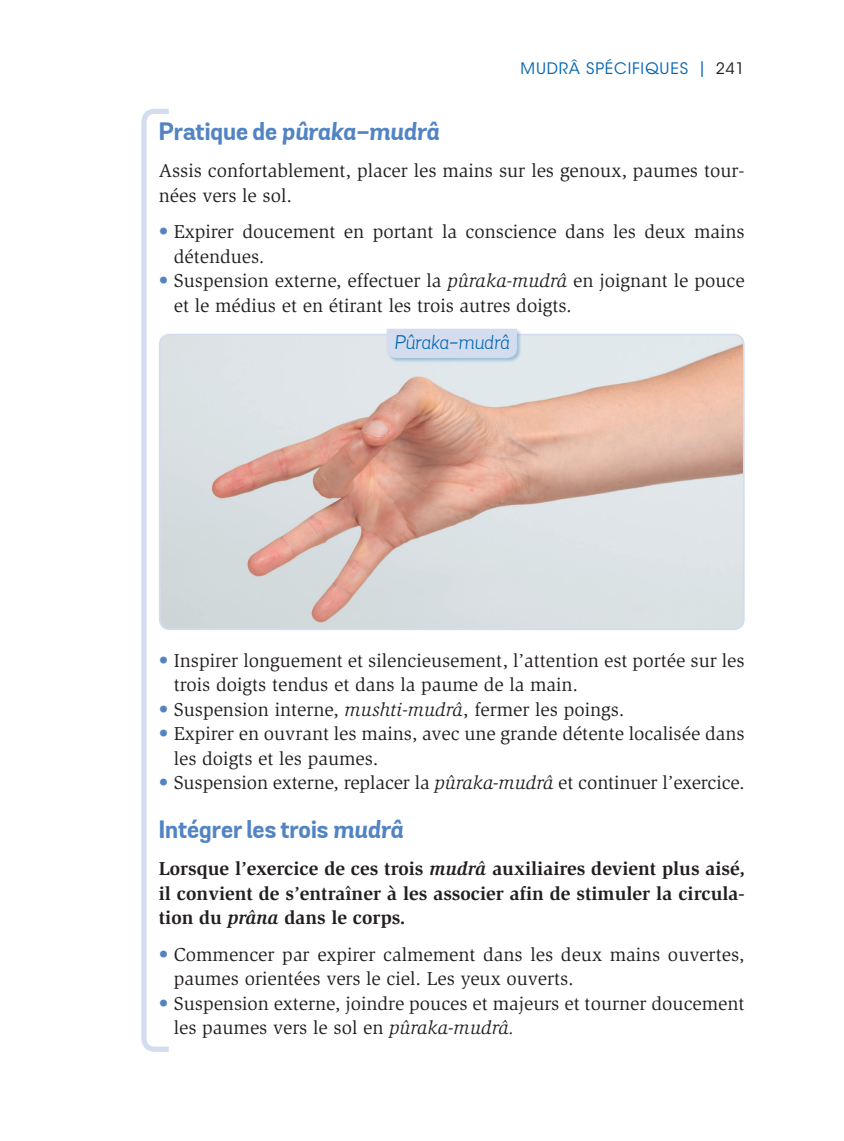
<style>
.page{position:relative;width:844px;height:1141px;background:#fff}
.page>*{position:absolute;margin:0;border:0;box-sizing:border-box;transform-origin:0 0}
.t1{font:24.5px "Grota Sans Bold Italic 96372";color:#5284c4}
.t2{font:24.5px "Grota Sans Bold 58080";color:#5284c4}
.t3{font:19.25px/24.5px "Slimbach Std";color:#231f20}
.t4{font:700 19.25px/24.5px "Slimbach Std";color:#231f20;text-align:justify}
.t5{font:19.25px "Grota Sans Book Italic 11165";color:#0466b3}
.t6{font:15.75px "ITC Avant Garde Std";color:#0466b3}
.t7{font:15.75px "ITC Avant Garde Std";color:#231f20}
.s1{color:#0466b3}
.s2{font-family:"Grota Sans Bold 58080"}
.s3{color:#5284c4}
.s4{font-style:italic}
.s5{font-family:"Grota Sans Bold Italic 96372"}
</style>
<div class="page">
<svg style="left:141px;top:108px;width:33px;height:944px"></svg>
<img style="left:160px;top:335px;width:583px;height:294px">
<div style="left:159px;top:334px;width:585px;height:296px;border:2px solid #d4ddef;border-radius:10px"></div>
<div style="left:386px;top:328px;width:136px;height:35px;background:#0466b3;opacity:.3"></div>
<div style="left:386px;top:329px;width:131px;height:29px;background:#d4ddef"></div>
<p class="t6" style="left:520px;top:59px;width:13px">MUDR</p>
<p class="t6" style="left:568px;top:59px;width:99px">Â SPÉCIFIQUES</p>
<p class="t7" style="left:697px;top:59px;width:48px"><span class="s1">|</span> 241</p>
<p class="t1" style="left:159px;top:117px;width:282px"><span class="s2">Pratique de</span> pûraka-mudrâ</p>
<p class="t3" style="left:159px;top:159px;width:587px">Assis confortablement, placer les mains sur les genoux, paumes tour&shy;nées vers le sol.</p>
<p class="t3" style="left:174px;top:220px;width:572px;text-indent:-15px"><span class="s3">•</span> Expirer doucement en portant la conscience dans les deux mains détendues.</p>
<p class="t3" style="left:174px;top:269px;width:572px;text-indent:-15px"><span class="s3">•</span> Suspension externe, effectuer la <span class="s4">pûraka-mudrâ</span> en joignant le pouce et le médius et en étirant les trois autres doigts.</p>
<p class="t5" style="left:394px;top:330px;width:117px">Pûraka-mudrâ</p>
<p class="t3" style="left:174px;top:648px;width:572px;text-indent:-15px"><span class="s3">•</span> Inspirer longuement et silencieusement, l’attention est portée sur les trois doigts tendus et dans la paume de la main.</p>
<p class="t3" style="left:159px;top:697px;width:467px"><span class="s3">•</span> Suspension interne, <span class="s4">mushti-mudrâ</span>, fermer les poings.</p>
<p class="t3" style="left:174px;top:722px;width:572px;text-indent:-15px"><span class="s3">•</span> Expirer en ouvrant les mains, avec une grande détente localisée dans les doigts et les paumes.</p>
<p class="t3" style="left:159px;top:771px;width:587px"><span class="s3">•</span> Suspension externe, replacer la <span class="s4">pûraka-mudrâ</span> et continuer l’exercice.</p>
<p class="t2" style="left:159px;top:815px;width:246px">Intégrer les trois <span class="s5">mudrâ</span></p>
<p class="t4" style="left:159px;top:856px;width:587px">Lorsque l’exercice de ces trois <span class="s4">mudrâ</span> auxiliaires devient plus aisé, il convient de s’entraîner à les associer afin de stimuler la circula&shy;tion du <span class="s4">prâna</span> dans le corps.</p>
<p class="t3" style="left:174px;top:942px;width:572px;text-indent:-15px"><span class="s3">•</span> Commencer par expirer calmement dans les deux mains ouvertes, paumes orientées vers le ciel. Les yeux ouverts.</p>
<p class="t3" style="left:174px;top:991px;width:572px;text-indent:-15px"><span class="s3">•</span> Suspension externe, joindre pouces et majeurs et tourner doucement les paumes vers le sol en <span class="s4">pûraka-mudrâ.</span></p>
</div>
